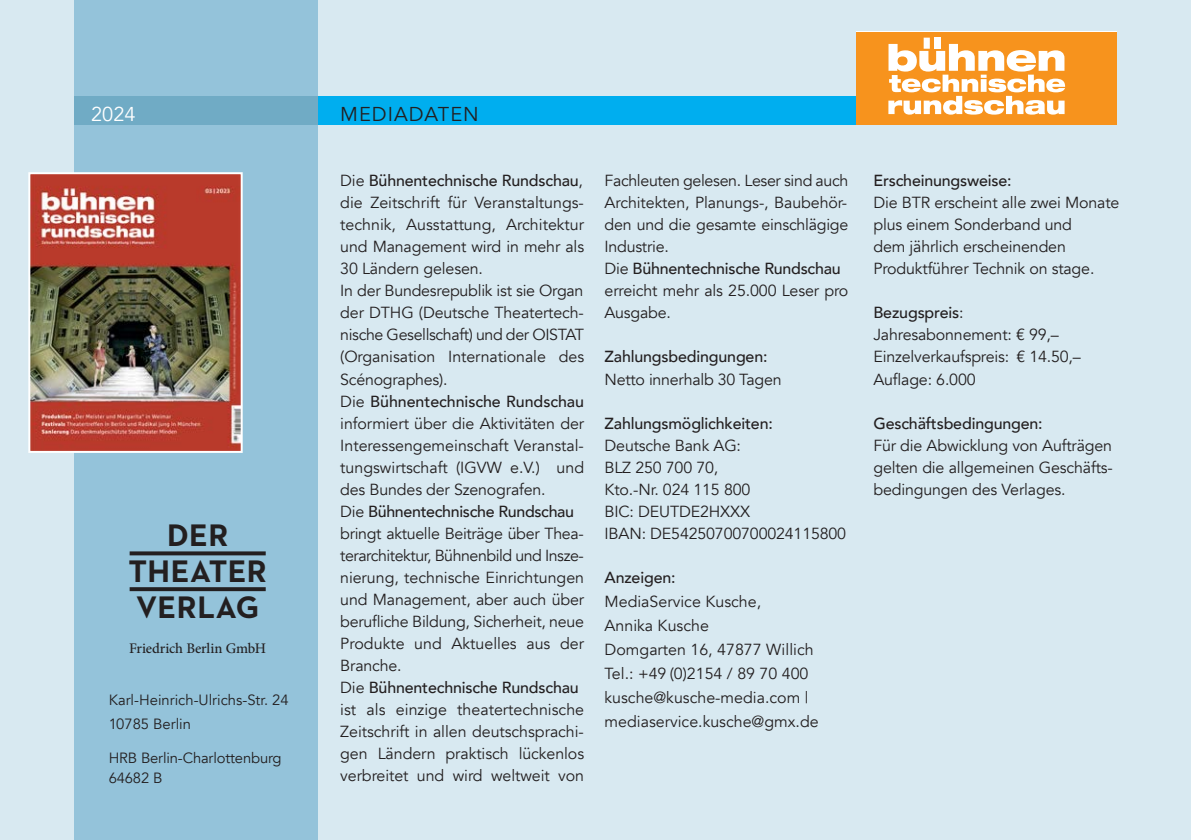
<style>
.page{position:relative;width:1191px;height:840px;background:#fff}
.page>*{position:absolute;margin:0;border:0;box-sizing:border-box;transform-origin:0 0}
.t1{font:700 31.6px/35.6px "Neutraface 2 Text";letter-spacing:.01em;color:#231f20;text-align:center}
.t2{font:20px "Avenir";letter-spacing:.05em;color:#231f20}
.t3{font:20px "Avenir";color:#fff}
.t4{font:16px/22px "Avenir";letter-spacing:-.01em;color:#231f20;text-align:justify}
.t5{font:500 16px "Avenir";letter-spacing:-.01em;color:#231f20}
.t6{font:14.8px/20px "Avenir";color:#231f20}
.t7{font:500 14.6px "Minion Pro";letter-spacing:-.01em;color:#231f20}
.s1{font-weight:400}
.s2{font-weight:500}
</style>
<div class="page">
<div style="left:0;top:0;width:1191px;height:839px;background:#d8e9f1"></div>
<div style="left:74px;top:0;width:243px;height:839px;background:#94c3da"></div>
<div style="left:317px;top:96px;width:800px;height:29px;background:#00aeef"></div>
<div style="left:74px;top:96px;width:243px;height:29px;background:#70abc5"></div>
<img style="left:31px;top:175px;width:209px;height:274px">
<div style="left:28px;top:172px;width:215px;height:280px;border:2px solid #fff"></div>
<div style="left:856px;top:32px;width:261px;height:92px;background:#f7931d"></div>
<svg style="left:888px;top:38px;width:177px;height:77px"></svg>
<div style="left:934px;top:38px;width:6px;height:11px;background:#fff"></div>
<svg style="left:130px;top:551px;width:136px;height:4px"></svg>
<hr style="left:130px;top:587px;width:136px;height:3px;background:#231f20">
<p class="t3" style="left:91px;top:101px;width:46px">2024</p>
<p class="t2" style="left:340px;top:101px;width:140px">MEDIADATEN</p>
<p class="t1" style="left:129px;top:522px;width:140px">DER<br>THEATER<br>VERLAG</p>
<p class="t7" style="left:129px;top:639px;width:139px">Friedrich Berlin GmbH</p>
<p class="t6" style="left:109px;top:690px;width:181px">Karl-Heinrich-Ulrichs-Str. 24</p>
<p class="t6" style="left:109px;top:714px;width:84px">10785 Berlin</p>
<p class="t6" style="left:109px;top:748px;width:174px">HRB Berlin-Charlottenburg<br>64682 B</p>
<p class="t5" style="left:340px;top:170px;width:244px"><span class="s1">Die</span> Bühnentechnische Rundschau<span class="s1">,</span></p>
<p class="t4" style="left:340px;top:192px;width:245px">die Zeitschrift für Veranstaltungs&shy;technik, Ausstattung, Architektur und Management wird in mehr als 30 Ländern gelesen.</p>
<p class="t4" style="left:340px;top:280px;width:245px">In der Bundesrepublik ist sie Organ</p>
<p class="t4" style="left:340px;top:302px;width:245px">der DTHG (Deutsche Theatertech&shy;nische Gesellschaft) und der OISTAT (Organisation Internationale des Scénographes).</p>
<p class="t4" style="left:340px;top:390px;width:245px">Die <span class="s2">Bühnentechnische Rundschau </span>informiert über die Aktivitäten der Interessengemeinschaft Veranstal&shy;tungswirtschaft (IGVW e.V.) und des Bundes der Szenografen.</p>
<p class="t5" style="left:340px;top:500px;width:235px"><span class="s1">Die</span> Bühnentechnische Rundschau</p>
<p class="t4" style="left:340px;top:522px;width:245px">bringt aktuelle Beiträge über Thea&shy;terarchitektur, Bühnenbild und Insze - nierung, technische Einrichtungen und Management, aber auch über berufliche Bildung, Sicherheit, neue Produkte und Aktuelles aus der Branche.</p>
<p class="t5" style="left:340px;top:676px;width:240px"><span class="s1">Die</span> Bühnentechnische Rundschau</p>
<p class="t4" style="left:340px;top:698px;width:245px">ist als einzige theatertechnische Zeitschrift in allen deutschsprachi&shy;gen Ländern praktisch lückenlos verbreitet und wird weltweit von</p>
<p class="t4" style="left:604px;top:170px;width:245px">Fachleuten gelesen. Leser sind auch Architekten, Planungs-, Baubehör&shy;den und die gesamte einschlägige Industrie.</p>
<p class="t5" style="left:604px;top:258px;width:238px"><span class="s1">Die</span> Bühnentechnische Rundschau</p>
<p class="t4" style="left:604px;top:280px;width:245px">erreicht mehr als 25.000 Leser pro<br>Ausgabe.</p>
<p class="t5" style="left:604px;top:346px;width:164px">Zahlungsbedingungen:</p>
<p class="t4" style="left:604px;top:368px;width:179px">Netto innerhalb 30 Tagen</p>
<p class="t5" style="left:604px;top:412px;width:170px">Zahlungsmöglichkeiten:</p>
<p class="t4" style="left:604px;top:434px;width:138px">Deutsche Bank AG:</p>
<p class="t4" style="left:604px;top:456px;width:115px">BLZ 250 700 70,</p>
<p class="t4" style="left:604px;top:478px;width:147px">Kto.-Nr. 024 115 800</p>
<p class="t4" style="left:604px;top:500px;width:147px">BIC: DEUTDE2HXXX</p>
<p class="t4" style="left:604px;top:522px;width:243px">IBAN: DE54250700700024115800</p>
<p class="t5" style="left:604px;top:566px;width:73px">Anzeigen:</p>
<p class="t4" style="left:604px;top:590px;width:158px">MediaService Kusche,</p>
<p class="t4" style="left:604px;top:614px;width:106px">Annika Kusche</p>
<p class="t4" style="left:604px;top:638px;width:210px">Domgarten 16, 47877 Willich</p>
<p class="t4" style="left:604px;top:661px;width:205px;line-height:24px">Tel.: +49 (0)2154 / 89 70 400 kusche@kusche-media.com |</p>
<p class="t4" style="left:604px;top:710px;width:216px">mediaservice.kusche@gmx.de</p>
<p class="t5" style="left:873px;top:170px;width:140px">Erscheinungsweise:</p>
<p class="t4" style="left:873px;top:192px;width:247px">Die BTR erscheint alle zwei Monate</p>
<p class="t4" style="left:873px;top:214px;width:200px">plus einem Sonderband und</p>
<p class="t4" style="left:873px;top:236px;width:194px">dem jährlich erscheinenden</p>
<p class="t4" style="left:873px;top:258px;width:222px">Produktführer Technik on stage.</p>
<p class="t5" style="left:873px;top:302px;width:92px">Bezugspreis<span class="s1">:</span></p>
<p class="t4" style="left:873px;top:324px;width:187px">Jahresabonnement: € 99,–</p>
<p class="t4" style="left:873px;top:346px;width:209px">Einzelverkaufspreis: € 14.50,–</p>
<p class="t4" style="left:873px;top:368px;width:104px">Auflage: 6.000</p>
<p class="t5" style="left:873px;top:412px;width:171px">Geschäftsbedingungen:</p>
<p class="t4" style="left:873px;top:434px;width:240px">Für die Abwicklung von Aufträgen</p>
<p class="t4" style="left:873px;top:456px;width:241px">gelten die allgemeinen Geschäfts - bedingungen des Verlages.</p>
</div>
